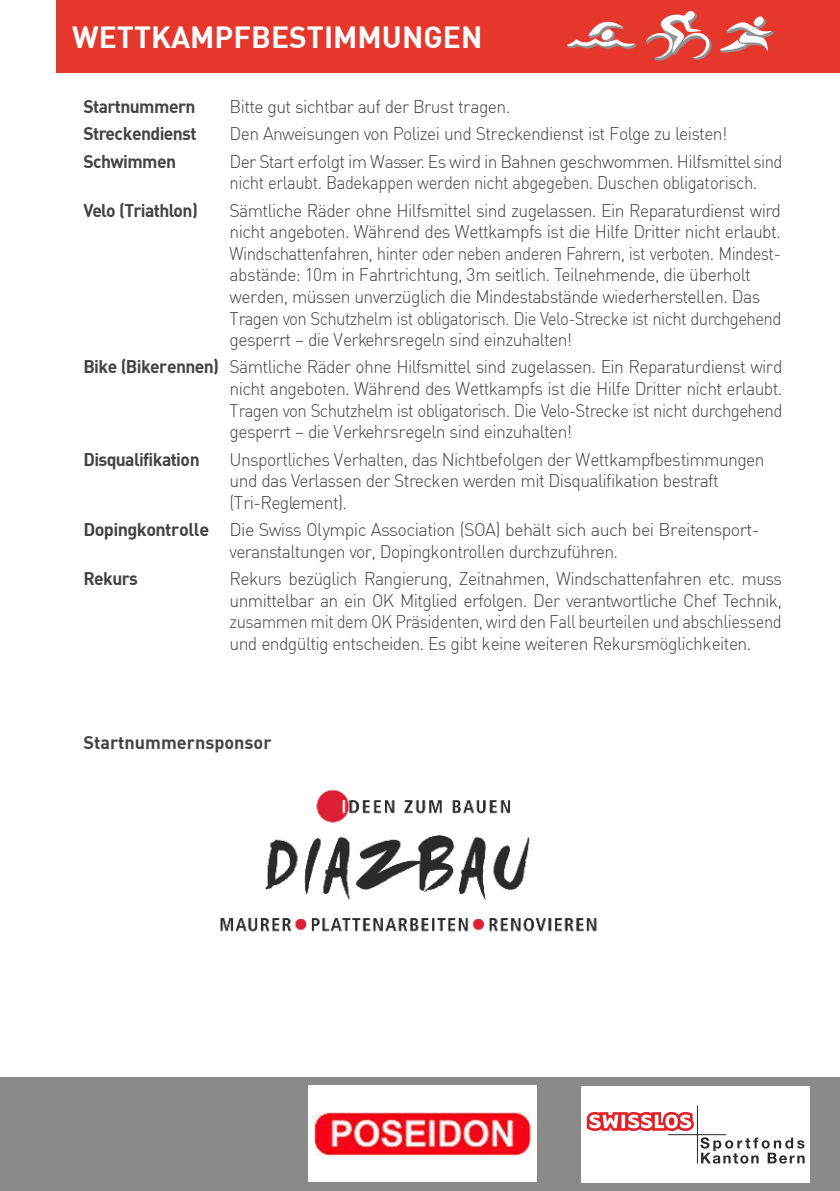
<style>
.page{position:relative;width:840px;height:1191px;background:#fff}
.page>*{position:absolute;margin:0;border:0;box-sizing:border-box;transform-origin:0 0}
.t1{font:30px "DIN Bold";color:#fefefe}
.t2{font:300 18px/21.6px "DIN";letter-spacing:-.035em;color:#434343}
.t3{font:18px "DIN Bold";letter-spacing:-.035em;color:#434343}
.t4{font:18px "DIN Bold";color:#434343}
.s1{font-family:"DIN Bold";font-weight:400}
</style>
<div class="page">
<div style="left:57px;top:0;width:782px;height:72px;background:#e6372d"></div>
<svg style="left:645px;top:10px;width:67px;height:51px"></svg>
<svg style="left:567px;top:21px;width:69px;height:28px"></svg>
<svg style="left:719px;top:16px;width:54px;height:37px"></svg>
<img style="left:220px;top:789px;width:377px;height:143px">
<div style="left:0;top:1077px;width:839px;height:114px;background:#8a8a89"></div>
<div style="left:581px;top:1086px;width:228px;height:96px;background:#fefefe"></div>
<svg style="left:586px;top:1112px;width:107px;height:19px"></svg>
<hr style="left:696px;top:1105px;width:1px;height:58px;background:#2c2b2a">
<hr style="left:667px;top:1134px;width:58px;height:1px;background:#2c2b2a">
<svg style="left:700px;top:1137px;width:104px;height:26px"></svg>
<div style="left:308px;top:1085px;width:228px;height:97px;background:#fefefe"></div>
<img style="left:314px;top:1112px;width:215px;height:43px">
<h1 class="t1" style="left:72px;top:18px;width:411px">WETTKAMPFBESTIMMUNGEN</h1>
<p class="t3" style="left:83px;top:95px;width:114px">Startnummern</p>
<p class="t2" style="left:229px;top:98px;width:282px">Bitte gut sichtbar auf der Brust tragen.</p>
<p class="t3" style="left:83px;top:122px;width:114px">Streckendienst</p>
<p class="t2" style="left:229px;top:125px;width:499px">Den Anweisungen von Polizei und Streckendienst ist Folge zu leisten!</p>
<p class="t3" style="left:83px;top:149px;width:94px">Schwimmen</p>
<p class="t2" style="left:229px;top:152px;width:554px">Der Start erfolgt im Wasser. Es wird in Bahnen geschwommen. Hilfsmittel sind nicht erlaubt. Badekappen werden nicht abgegeben. Duschen obligatorisch.</p>
<p class="t3" style="left:83px;top:198px;width:116px">Velo (Triathlon)</p>
<p class="t2" style="left:229px;top:201px;width:553px">Sämtliche Räder ohne Hilfsmittel sind zugelassen. Ein Reparaturdienst wird nicht angeboten. Während des Wettkampfs ist die Hilfe Dritter nicht erlaubt.<br>Windschattenfahren, hinter oder neben anderen Fahrern, ist verboten. Mindest&shy;abstände: 10m in Fahrtrichtung, 3m seitlich. Teilnehmende, die überholt werden, müssen unverzüglich die Mindestabstände wiederherstellen. Das Tragen von Schutzhelm ist obligatorisch. Die Velo-Strecke ist nicht durchgehend gesperrt – die Verkehrsregeln sind einzuhalten!</p>
<p class="t2" style="left:229px;top:358px;width:554px;text-align:justify;text-indent:-146px"><span class="s1">Bike (Bikerennen)</span> Sämtliche Räder ohne Hilfsmittel sind zugelassen. Ein Reparaturdienst wird nicht angeboten. Während des Wettkampfs ist die Hilfe Dritter nicht erlaubt.<br>Tragen von Schutzhelm ist obligatorisch. Die Velo-Strecke ist nicht durchgehend gesperrt – die Verkehrsregeln sind einzuhalten!</p>
<p class="t3" style="left:83px;top:447px;width:118px">Disqualifikation</p>
<p class="t2" style="left:229px;top:450px;width:536px">Unsportliches Verhalten, das Nichtbefolgen der Wettkampfbestimmungen und das Verlassen der Strecken werden mit Disqualifikation bestraft (Tri-Reglement).</p>
<p class="t2" style="left:83px;top:521px;width:677px;text-align:center"><span class="s1">Dopingkontrolle</span> Die Swiss Olympic Association (SOA) behält sich auch bei Breitensport&shy;veranstaltungen vor, Dopingkontrollen durchzuführen.</p>
<p class="t3" style="left:83px;top:566px;width:56px">Rekurs</p>
<p class="t2" style="left:229px;top:569px;width:553px;text-align:justify">Rekurs bezüglich Rangierung, Zeitnahmen, Windschattenfahren etc. muss unmittelbar an ein OK Mitglied erfolgen. Der verantwortliche Chef Technik, zusammen mit dem OK Präsidenten, wird den Fall beurteilen und abschliessend und endgültig entscheiden. Es gibt keine weiteren Rekursmöglichkeiten.</p>
<p class="t4" style="left:83px;top:730px;width:189px">Startnummernsponsor</p>
</div>
